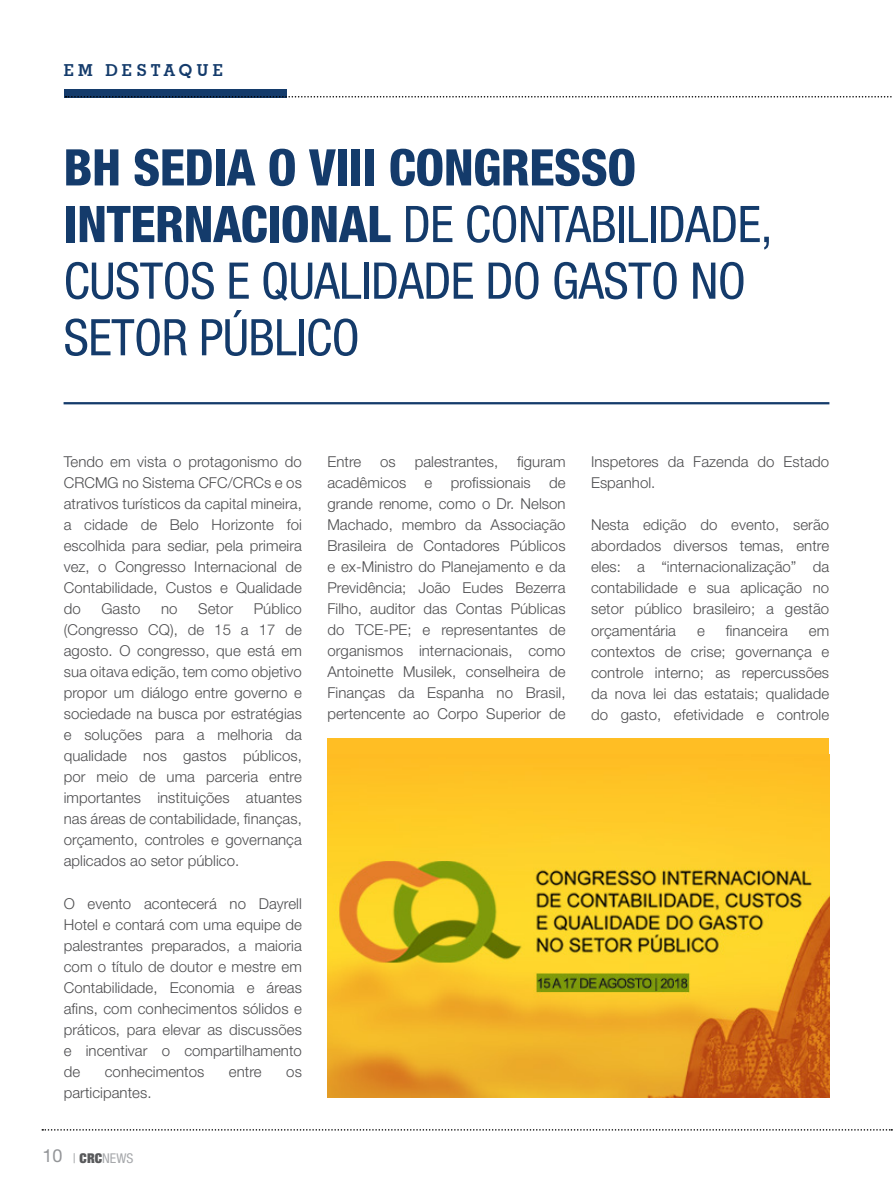
<style>
.page{position:relative;width:893px;height:1183px;background:#fff}
.page>*{position:absolute;margin:0;border:0;box-sizing:border-box;transform-origin:0 0}
.t1{font:condensed 50.55px/56.6px "Helvetica Neue LT Std";letter-spacing:-.01em;color:#143b6b}
.t2{font:700 16.5px "Geometric Slab 703 BT";letter-spacing:.25em;color:#143b6b}
.t3{font:300 15px/21px "Helvetica Neue LT Std";letter-spacing:.005em;color:#4d4d4f;text-align:justify}
.t4{font:condensed 13.5px "Helvetica Neue LT Std";color:#a7a9ac}
.s1{font-weight:800}
.s2{font-stretch:normal;font-size:18px;color:#939598}
.s3{font-weight:900;color:#58595b}
</style>
<div class="page">
<div style="left:64px;top:89px;width:223px;height:8px;background:#143b6b"></div>
<svg style="left:66px;top:96px;width:826px;height:1px"></svg>
<hr style="left:64px;top:402px;width:765px;height:2px;background:#143b6b">
<div style="left:327px;top:738px;width:502px;height:359px;background:#ffbe24"></div>
<img style="left:327px;top:807px;width:502px;height:289px">
<svg style="left:42px;top:1129px;width:850px;height:1px"></svg>
<p class="t2" style="left:64px;top:60px;width:161px">EM DESTAQUE</p>
<h1 class="t1" style="left:64px;top:139px;width:710px"><span class="s1">BH SEDIA O VIII CONGRESSO<br>INTERNACIONAL</span> DE CONTABILIDADE,<br>CUSTOS E QUALIDADE DO GASTO NO<br>SETOR PÚBLICO</h1>
<p class="t3" style="left:64px;top:451px;width:240px">Tendo em vista o protagonismo do CRCMG no Sistema CFC/CRCs e os atrativos turísticos da capital mineira, a cidade de Belo Horizonte foi escolhida para sediar, pela primeira vez, o Congresso Internacional de Contabilidade, Custos e Qualidade do</p>
<p class="t3" style="left:64px;top:598px;width:240px;text-indent:190px">Público (Congresso CQ), de 15 a 17 de agosto. O congresso, que está em sua oitava edição, tem como objetivo propor um diálogo entre governo e sociedade na busca por estratégias e soluções para a melhoria da qualidade nos gastos públicos, por meio de uma parceria entre importantes instituições atuantes nas áreas de contabilidade, finanças, orçamento, controles e governança aplicados ao setor público.</p>
<p class="t3" style="left:64px;top:892px;width:240px">O evento acontecerá no Dayrell Hotel e contará com uma equipe de palestrantes preparados, a maioria com o título de doutor e mestre em Contabilidade, Economia e áreas afins, com conhecimentos sólidos e práticos, para elevar as discussões e incentivar o compartilhamento de</p>
<p class="t3" style="left:101px;top:598px;width:41px">Gasto</p>
<p class="t3" style="left:161px;top:598px;width:18px">no</p>
<p class="t3" style="left:198px;top:598px;width:36px">Setor</p>
<p class="t3" style="left:105px;top:1060px;width:101px">conhecimentos</p>
<p class="t3" style="left:229px;top:1060px;width:34px">entre</p>
<p class="t3" style="left:286px;top:1060px;width:17px">os</p>
<p class="t3" style="left:64px;top:1081px;width:89px">participantes.</p>
<p class="t4" style="left:43px;top:1149px;width:92px"><span class="s2">10</span> | <span class="s3">CRC</span>NEWS</p>
<p class="t3" style="left:327px;top:451px;width:240px;text-indent:190px">figuram acadêmicos e profissionais de grande renome, como o Dr. Nelson Machado, membro da Associação Brasileira de Contadores Públicos e ex-Ministro do Planejamento e da Previdência; João Eudes Bezerra Filho, auditor das Contas Públicas do TCE-PE; e representantes de organismos internacionais, como Antoinette Musilek, conselheira de Finanças da Espanha no Brasil, pertencente ao Corpo Superior de</p>
<p class="t3" style="left:591px;top:451px;width:240px">Inspetores da Fazenda do Estado<br>Espanhol.</p>
<p class="t3" style="left:327px;top:451px;width:35px">Entre</p>
<p class="t3" style="left:380px;top:451px;width:17px">os</p>
<p class="t3" style="left:415px;top:451px;width:85px">palestrantes,</p>
<p class="t3" style="left:591px;top:514px;width:240px">Nesta edição do evento, serão abordados diversos temas, entre eles: a “internacionalização” da contabilidade e sua aplicação no setor público brasileiro; a gestão orçamentária</p>
<p class="t3" style="left:697px;top:619px;width:9px">e</p>
<p class="t3" style="left:726px;top:619px;width:63px">financeira</p>
<p class="t3" style="left:591px;top:619px;width:240px;text-indent:218px">em contextos de crise; governança e controle interno; as repercussões da nova lei das estatais; qualidade do gasto, efetividade e controle</p>
</div>
